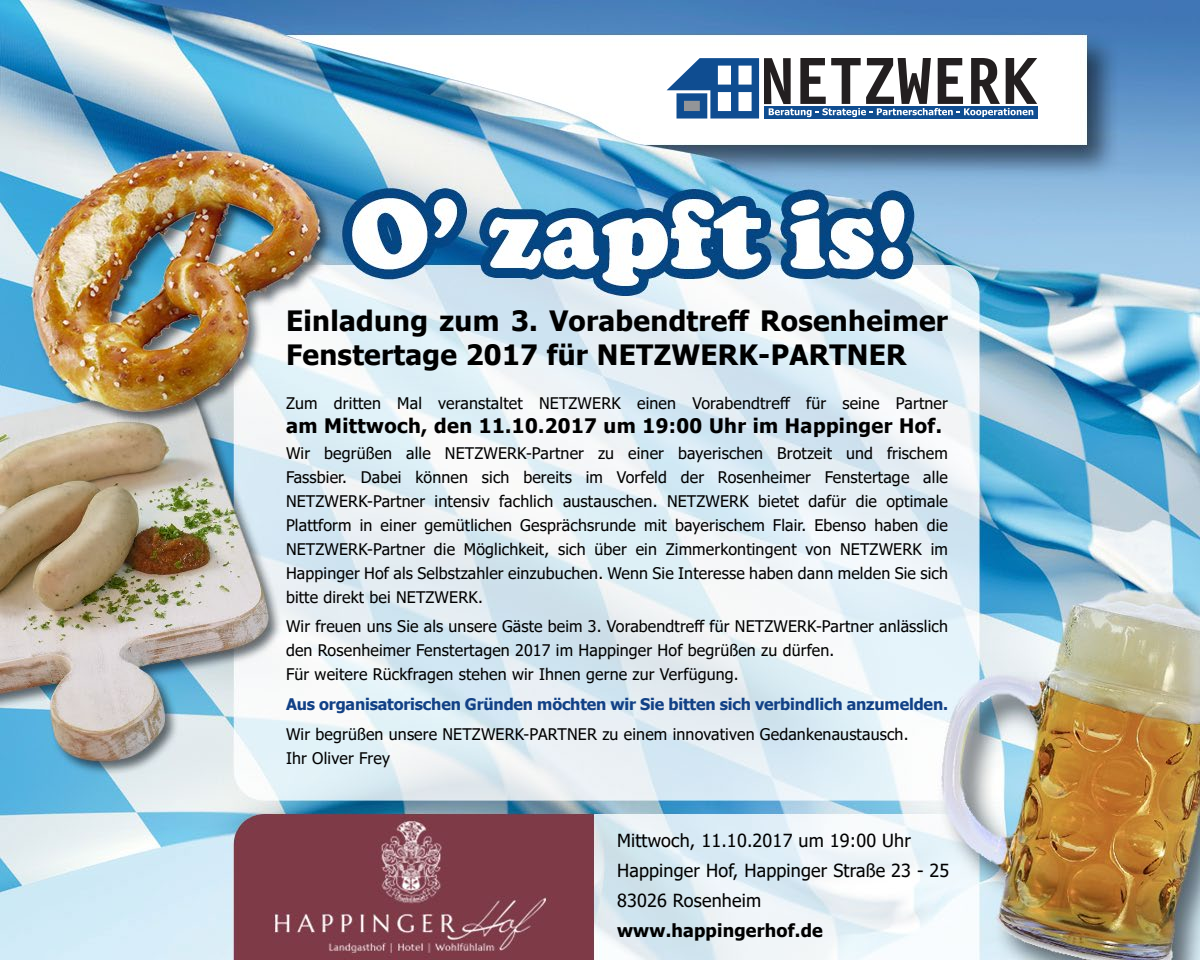
<style>
.page{position:relative;width:1200px;height:960px;background:#fff}
.page>*{position:absolute;margin:0;border:0;box-sizing:border-box;transform-origin:0 0}
.t1{font:700 28px/34px "Tahoma";letter-spacing:.01em;color:#000}
.t2{font:700 20px "Tahoma";letter-spacing:.02em;color:#000}
.t3{font:18px "Tahoma";letter-spacing:.01em;color:#000}
.t4{font:700 18px "Tahoma";letter-spacing:.01em;color:#000}
.t5{font:16px/24px "Tahoma";letter-spacing:.01em;color:#000;text-align:justify}
.t6{font:700 16px "Tahoma";letter-spacing:-.01em;color:#124186}
</style>
<div class="page">
<img style="left:0;top:0;width:1200px;height:960px">
<svg style="left:667px;top:58px;width:370px;height:61px"></svg>
<p class="t1" style="left:286px;top:305px;width:664px">Einladung zum 3. Vorabendtreff Rosenheimer<br>Fenstertage 2017 für NETZWERK-PARTNER</p>
<p class="t5" style="left:286px;top:392px;width:663px">Zum dritten Mal veranstaltet NETZWERK einen Vorabendtreff für seine Partner</p>
<p class="t2" style="left:286px;top:411px;width:657px">am Mittwoch, den 11.10.2017 um 19:00 Uhr im Happinger Hof.</p>
<p class="t5" style="left:286px;top:442px;width:663px">Wir begrüßen alle NETZWERK-Partner zu einer bayerischen Brotzeit und frischem Fassbier. Dabei können sich bereits im Vorfeld der Rosenheimer Fenstertage alle NETZWERK-Partner intensiv fachlich austauschen. NETZWERK bietet dafür die optimale Plattform in einer gemütlichen Gesprächsrunde mit bayerischem Flair. Ebenso haben die NETZWERK-Partner die Möglichkeit, sich über ein Zimmerkontingent von NETZWERK im Happinger Hof als Selbstzahler einzubuchen. Wenn Sie Interesse haben dann melden Sie sich bitte direkt bei NETZWERK.</p>
<p class="t5" style="left:286px;top:615px;width:663px">Wir freuen uns Sie als unsere Gäste beim 3. Vorabendtreff für NETZWERK-Partner anlässlich den Rosenheimer Fenstertagen 2017 im Happinger Hof begrüßen zu dürfen.</p>
<p class="t5" style="left:286px;top:663px;width:454px">Für weitere Rückfragen stehen wir Ihnen gerne zur Verfügung.</p>
<p class="t6" style="left:286px;top:693px;width:664px">Aus organisatorischen Gründen möchten wir Sie bitten sich verbindlich anzumelden.</p>
<p class="t5" style="left:286px;top:723px;width:624px">Wir begrüßen unsere NETZWERK-PARTNER zu einem innovativen Gedankenaustausch.</p>
<p class="t5" style="left:286px;top:747px;width:105px">Ihr Oliver Frey</p>
<p class="t3" style="left:617px;top:828px;width:295px">Mittwoch, 11.10.2017 um 19:00 Uhr</p>
<p class="t3" style="left:617px;top:858px;width:334px">Happinger Hof, Happinger Straße 23 - 25</p>
<p class="t3" style="left:617px;top:888px;width:146px">83026 Rosenheim</p>
<p class="t4" style="left:617px;top:917px;width:207px">www.happingerhof.de</p>
</div>
